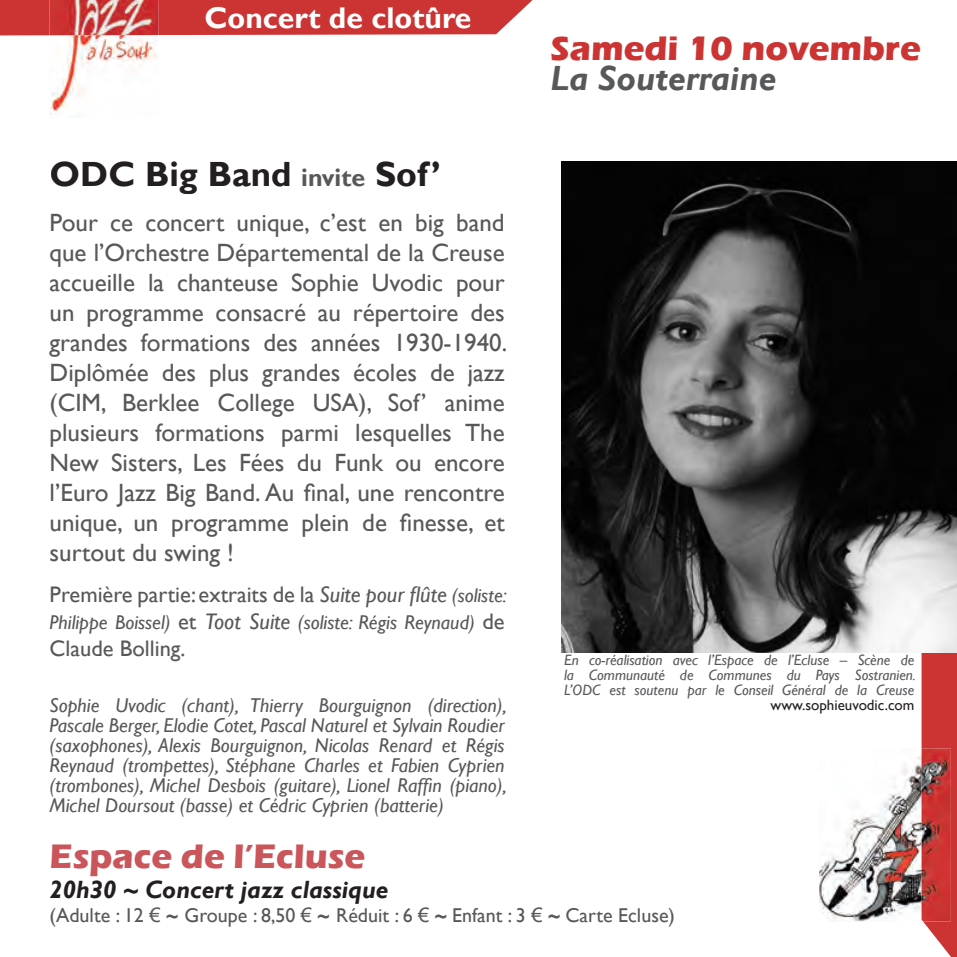
<style>
.page{position:relative;width:957px;height:957px;background:#fff}
.page>*{position:absolute;margin:0;border:0;box-sizing:border-box;transform-origin:0 0}
.t1{font:700 35px "Gill Sans";color:#231f20}
.t2{font:700 35px "Eras ITC";color:#cc3433}
.t3{font:700 35px "Eras ITC";color:#ca565b}
.t4{font:italic 700 35px "Gill Sans";color:#57585a}
.t5{font:700 30px "Gill Sans";color:#fff}
.t6{font:25px/30px "Gill Sans";color:#57585a;text-align:justify}
.t7{font:italic 700 25px "Gill Sans";color:#231f20}
.t8{font:22.5px "Gill Sans";color:#57585a}
.t9{font:italic 20px/20px "Gill Sans";color:#57585a;text-align:justify}
.t10{font:20px "Gill Sans";color:#57585a}
.t11{font:italic 15px/15px "Gill Sans";color:#57585a;text-align:justify}
.t12{font:15px "Gill Sans";color:#231f20}
.s1{font-size:25px;color:#57585a}
.s2{font-style:italic}
.s3{font-style:italic;font-size:20px}
.s4{font-style:normal;font-size:22.5px}
.s5{font-size:22.5px}
.s6{font-family:"Arial"}
.s7{font-weight:700;font-style:italic}
</style>
<div class="page">
<div style="left:0;top:0;width:532px;height:35px;background:#cc3433"></div>
<img style="left:50px;top:0;width:109px;height:117px">
<svg style="left:921px;top:652px;width:36px;height:305px;background:#d14b4a"></svg>
<img style="left:819px;top:756px;width:102px;height:165px">
<img style="left:921px;top:748px;width:30px;height:173px">
<img style="left:562px;top:162px;width:395px;height:490px">
<p class="t5" style="left:204px;top:0;width:268px">Concert de clotûre</p>
<h1 class="t1" style="left:50px;top:153px;width:393px">ODC Big Band <span class="s1">invite</span> Sof’</h1>
<p class="t6" style="left:50px;top:208px;width:459px">Pour ce concert unique, c’est en big band que l’Orchestre Départemental de la Creuse accueille la chanteuse Sophie Uvodic pour un programme consacré au répertoire des grandes formations des années 1930-1940.<br>Diplômée des plus grandes écoles de jazz (CIM, Berklee College USA), Sof’ anime plusieurs formations parmi lesquelles The New Sisters, Les Fées du Funk ou encore l’Euro Jazz Big Band. Au final, une rencontre unique, un programme plein de finesse, et surtout du swing !</p>
<p class="t8" style="left:50px;top:582px;width:458px">Première partie: extraits de la <span class="s2">Suite pour flûte</span> <span class="s3">(soliste:</span></p>
<p class="t9" style="left:50px;top:613px;width:456px">Philippe Boissel) <span class="s4">et</span> <span class="s5">Toot Suite</span> (soliste: Régis Reynaud) <span class="s4">de</span></p>
<p class="t8" style="left:50px;top:636px;width:137px">Claude Bolling.</p>
<p class="t9" style="left:50px;top:695px;width:458px">Sophie Uvodic (chant), Thierry Bourguignon (direction), Pascale Berger, Elodie Cotet, Pascal Naturel et Sylvain Roudier (saxophones), Alexis Bourguignon, Nicolas Renard et Régis Reynaud (trompettes), Stéphane Charles et Fabien Cyprien (trombones), Michel Desbois (guitare), Lionel Raffin (piano), Michel Doursout (basse) et Cédric Cyprien (batterie)</p>
<h1 class="t2" style="left:550px;top:28px;width:372px">Samedi 10 novembre</h1>
<h1 class="t4" style="left:550px;top:58px;width:227px">La Souterraine</h1>
<p class="t11" style="left:564px;top:652px;width:353px">En co-réalisation avec l’Espace de l’Ecluse – Scène de la Communauté de Communes du Pays Sostranien.<br>L’ODC est soutenu par le Conseil Général de la Creuse</p>
<p class="t12" style="left:770px;top:696px;width:145px">www.sophieuvodic.com</p>
<h1 class="t3" style="left:50px;top:835px;width:317px">Espace de l’Ecluse</h1>
<p class="t7" style="left:50px;top:874px;width:340px">20h30 ~ Concert jazz classique</p>
<p class="t10" style="left:50px;top:903px;width:627px">(Adulte : 12 <span class="s6">€</span> <span class="s7">~</span> Groupe : 8,50 <span class="s6">€</span> <span class="s7">~</span> Réduit : 6 <span class="s6">€</span> <span class="s7">~</span> Enfant : 3 <span class="s6">€</span> <span class="s7">~</span> Carte Ecluse)</p>
</div>
